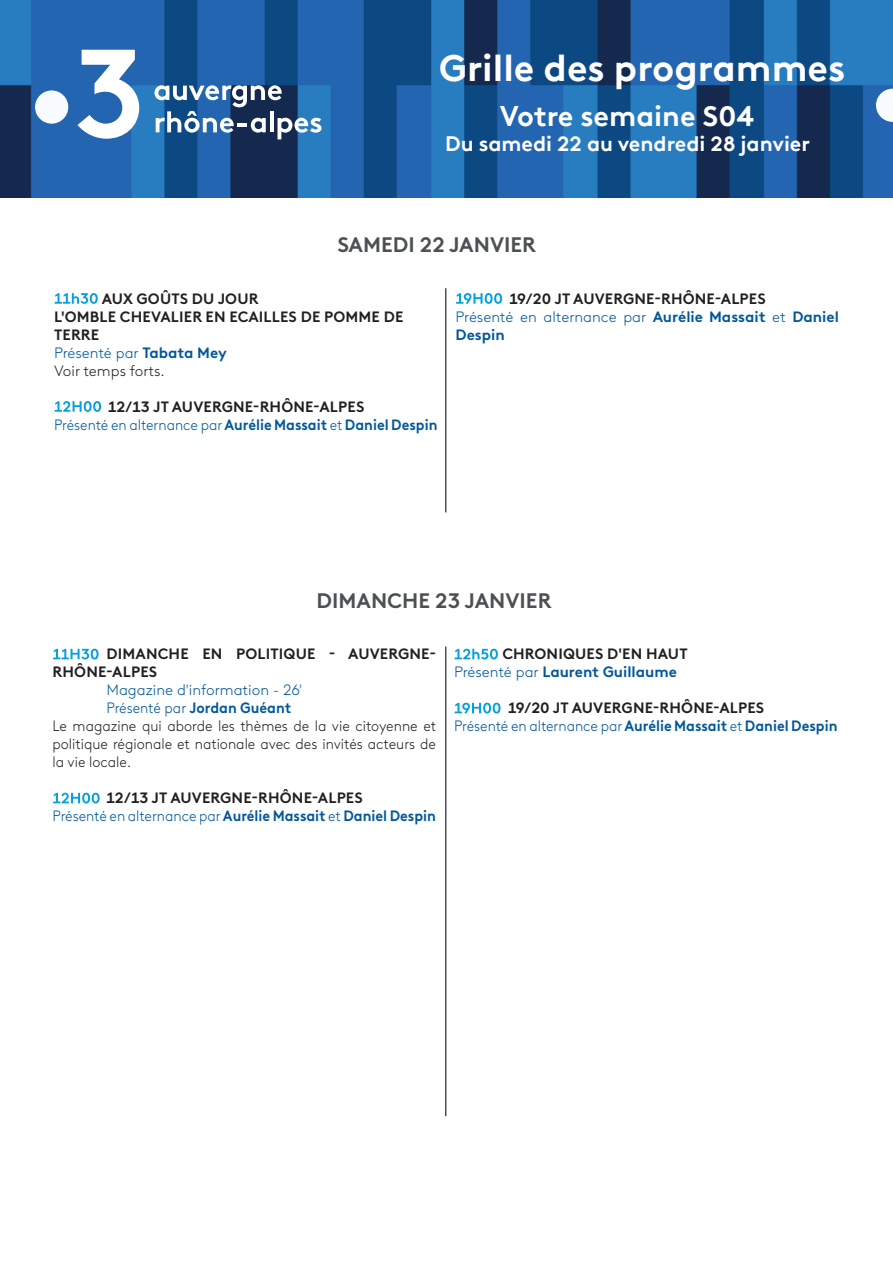
<style>
.page{position:relative;width:893px;height:1263px;background:#fff}
.page>*{position:absolute;margin:0;border:0;box-sizing:border-box;transform-origin:0 0}
.t1{font:700 37.5px "France TV Brown TT";color:#fff}
.t2{font:700 28.5px "France TV Brown TT";color:#fff}
.t3{font:700 21px "France TV Brown";color:#4d5053}
.t4{font:700 21px "France TV Brown TT";color:#fff}
.t5{font:700 15px/18px "France TV Brown";letter-spacing:.01em;color:#231f20}
.t6{font:700 15px "France TV Brown";color:#01579a;scale:.94 1}
.t7{font:300 15px/18px "France TV Brown";color:#231f20;text-align:justify;scale:.94 1}
.t8{font:700 15px/18px "France TV Brown";color:#01579a}
.t9{font:300 15px "France TV Brown";color:#01579a}
.s1{color:#fff}
.s2{font-weight:300;color:#01579a}
.s3{color:#01579a}
.s4{font-weight:300}
</style>
<div class="page">
<hr style="left:445px;top:288px;width:1px;height:224px;background:#4d5053">
<hr style="left:445px;top:646px;width:1px;height:470px;background:#4d5053">
<img style="left:0;top:0;width:893px;height:198px">
<div style="left:35px;top:90px;width:33px;height:34px;background:#f9fcfe;border-radius:50%"></div>
<svg style="left:77px;top:50px;width:62px;height:89px"></svg>
<svg style="left:154px;top:85px;width:168px;height:54px"></svg>
<svg style="left:876px;top:89px;width:17px;height:33px"></svg>
<p class="t1" style="left:439px;top:39px;width:408px">Grille des programmes</p>
<p class="t2" style="left:500px;top:94px;width:256px">Votre semaine S04</p>
<p class="t4" style="left:445px;top:127px;width:366px">Du samedi 22 au vendredi 28 janvier</p>
<p class="t3" style="left:337px;top:228px;width:200px">SAMEDI 22 JANVIER</p>
<p class="t5" style="left:54px;top:288px;width:206px"><span class="s1">11h30</span> AUX GOÛTS DU JOUR</p>
<p class="t5" style="left:54px;top:306px;width:351px">L'OMBLE CHEVALIER EN ECAILLES DE POMME DE<br>TERRE<br><span class="s2">Présenté par</span> <span class="s3">Tabata Mey<br></span><span class="s4">Voir temps forts.</span></p>
<p class="t5" style="left:54px;top:396px;width:312px"><span class="s1">12H00</span> 12/13 JT AUVERGNE-RHÔNE-ALPES</p>
<p class="t6" style="left:54px;top:413px;width:409px"><span class="s4">Présenté en alternance par</span> Aurélie Massait <span class="s4">et</span> Daniel Despin</p>
<p class="t5" style="left:455px;top:288px;width:312px"><span class="s1">19H00</span> 19/20 JT AUVERGNE-RHÔNE-ALPES</p>
<p class="t8" style="left:455px;top:306px;width:385px"><span class="s4">Présenté en alternance par</span> Aurélie Massait <span class="s4">et</span> Daniel<br>Despin</p>
<p class="t3" style="left:316px;top:585px;width:236px">DIMANCHE 23 JANVIER</p>
<p class="t5" style="left:52px;top:644px;width:385px"><span class="s1">11H30</span> DIMANCHE EN POLITIQUE - AUVERGNE-<br>RHÔNE-ALPES</p>
<p class="t9" style="left:106px;top:679px;width:197px">Magazine d'information - 26'</p>
<p class="t6" style="left:107px;top:696px;width:198px"><span class="s4">Présenté par</span> Jordan Guéant</p>
<p class="t7" style="left:52px;top:716px;width:409px">Le magazine qui aborde les thèmes de la vie citoyenne et politique régionale et nationale avec des invités acteurs de la vie locale.</p>
<p class="t5" style="left:52px;top:788px;width:312px"><span class="s1">12H00</span> 12/13 JT AUVERGNE-RHÔNE-ALPES</p>
<p class="t6" style="left:52px;top:804px;width:409px"><span class="s4">Présenté en alternance par</span> Aurélie Massait <span class="s4">et</span> Daniel Despin</p>
<p class="t5" style="left:454px;top:644px;width:235px"><span class="s1">12h50</span> CHRONIQUES D'EN HAUT</p>
<p class="t8" style="left:454px;top:662px;width:225px"><span class="s4">Présenté par</span> Laurent Guillaume</p>
<p class="t5" style="left:454px;top:698px;width:312px"><span class="s1">19H00</span> 19/20 JT AUVERGNE-RHÔNE-ALPES</p>
<p class="t6" style="left:454px;top:714px;width:409px"><span class="s4">Présenté en alternance par</span> Aurélie Massait <span class="s4">et</span> Daniel Despin</p>
</div>
